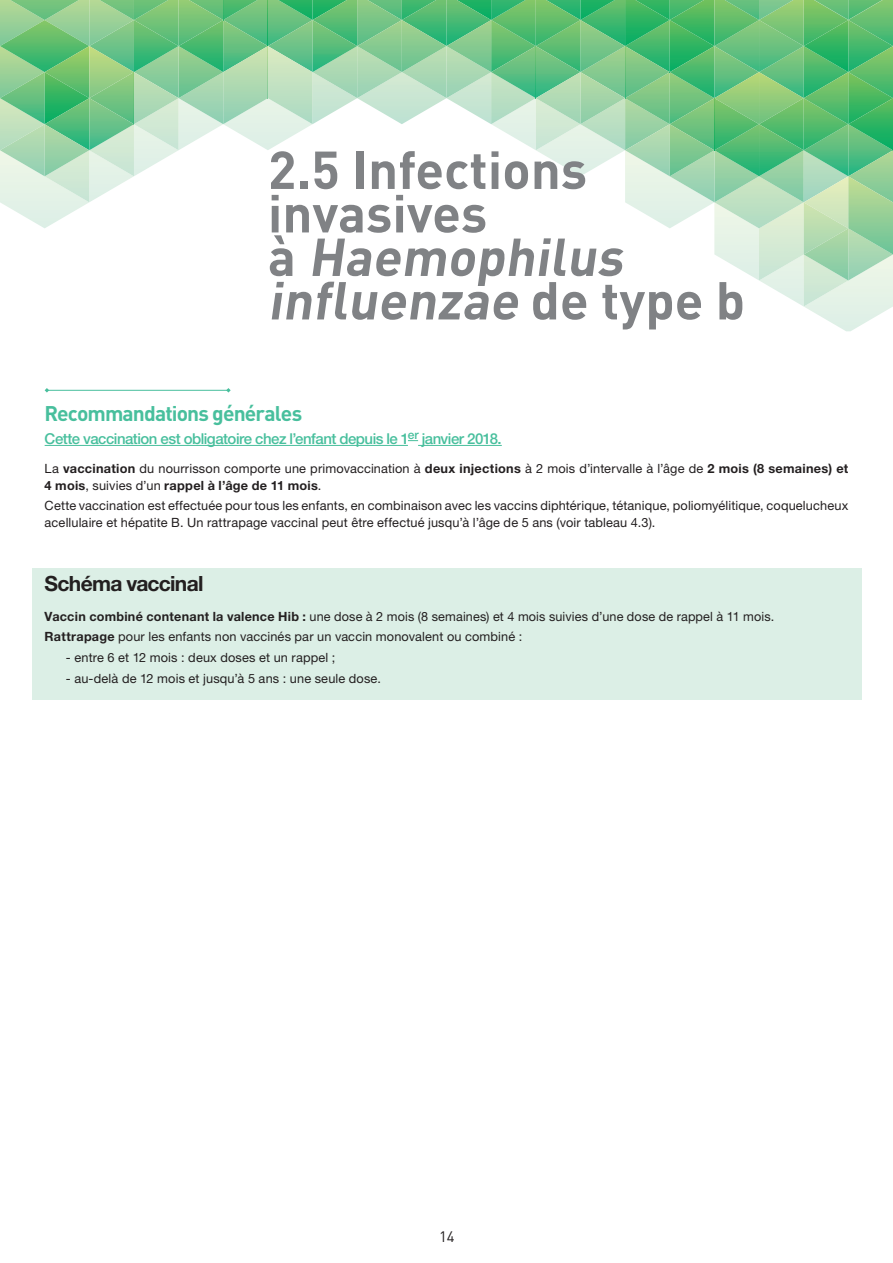
<style>
.page{position:relative;width:893px;height:1263px;background:#fff}
.page>*{position:absolute;margin:0;border:0;box-sizing:border-box;transform-origin:0 0}
.grand_titre{font:700 52.5px/43.5px "DINOT";color:#808285}
.soustitre{font:700 21px "DINOT";letter-spacing:-.04em;color:#48bf9d}
.soustitre-2{font:700 21px "Helvetica Neue LT Std";letter-spacing:-.035em;color:#231f20}
.soustitre-3{font:500 15px "Helvetica Neue LT Std";letter-spacing:-.035em;color:#48bf9d}
.t1{font:15px "DINOT";color:#231f20}
.labeur{font:12.75px/16.5px "Helvetica Neue LT Std";letter-spacing:.01em;color:#231f20}
.s1{font-weight:700}
</style>
<div class="page">
<div style="left:33px;top:568px;width:829px;height:131px;background:#dcefe6"></div>
<svg style="left:0;top:0;width:893px;height:331px"></svg>
<img style="left:90px;top:98px;width:44px;height:52px">
<img style="left:89px;top:98px;width:1px;height:52px">
<hr style="left:47px;top:390px;width:181px;height:1px;background:#48bf9d">
<svg style="left:226px;top:388px;width:5px;height:5px"></svg>
<svg style="left:45px;top:388px;width:4px;height:5px"></svg>
<hr style="left:45px;top:445px;width:363px;height:1px;background:#48bf9d">
<hr style="left:418px;top:445px;width:84px;height:1px;background:#48bf9d">
<p class="grand_titre" style="left:268px;top:147px;width:479px">2.5 Infections invasives<br>à Haemophilus influenzae d e ty p e b</p>
<p class="soustitre" style="left:45px;top:400px;width:259px">Recommandations générales</p>
<p class="soustitre-3" style="left:45px;top:430px;width:459px">Cette vaccination est obligatoire chez l’enfant depuis le 1<sup>er</sup> janvier 2018.</p>
<p class="labeur" style="left:45px;top:460px;width:805px">La <span class="s1">vaccination</span> du nourrisson comporte une primovaccination à <span class="s1">deux injections</span> à 2 mois d’intervalle à l’âge de <span class="s1">2 mois (8 semaines) et<br>4 mois</span>, suivies d’un <span class="s1">rappel à l’âge de 11 mois</span>.</p>
<p class="labeur" style="left:45px;top:497px;width:805px">Cette vaccination est effectuée pour tous les enfants, en combinaison avec les vaccins diphtérique, tétanique, poliomyélitique, coquelucheux acellulaire et hépatite B. Un rattrapage vaccinal peut être effectué jusqu’à l’âge de 5 ans (voir tableau 4.3).</p>
<p class="soustitre-2" style="left:45px;top:571px;width:160px">Schéma vaccinal</p>
<p class="labeur" style="left:45px;top:608px;width:731px"><span class="s1">Vaccin combiné contenant la valence Hib :</span> une dose à 2 mois (8 semaines) et 4 mois suivies d’une dose de rappel à 11 mois.</p>
<p class="labeur" style="left:45px;top:628px;width:479px"><span class="s1">Rattrapage</span> pour les enfants non vaccinés par un vaccin monovalent ou combiné :</p>
<p class="labeur" style="left:66px;top:649px;width:271px">- entre 6 et 12 mois : deux doses et un rappel ;</p>
<p class="labeur" style="left:66px;top:670px;width:317px">- au-delà de 12 mois et jusqu’à 5 ans : une seule dose.</p>
<p class="t1" style="left:439px;top:1227px;width:17px">14</p>
</div>
